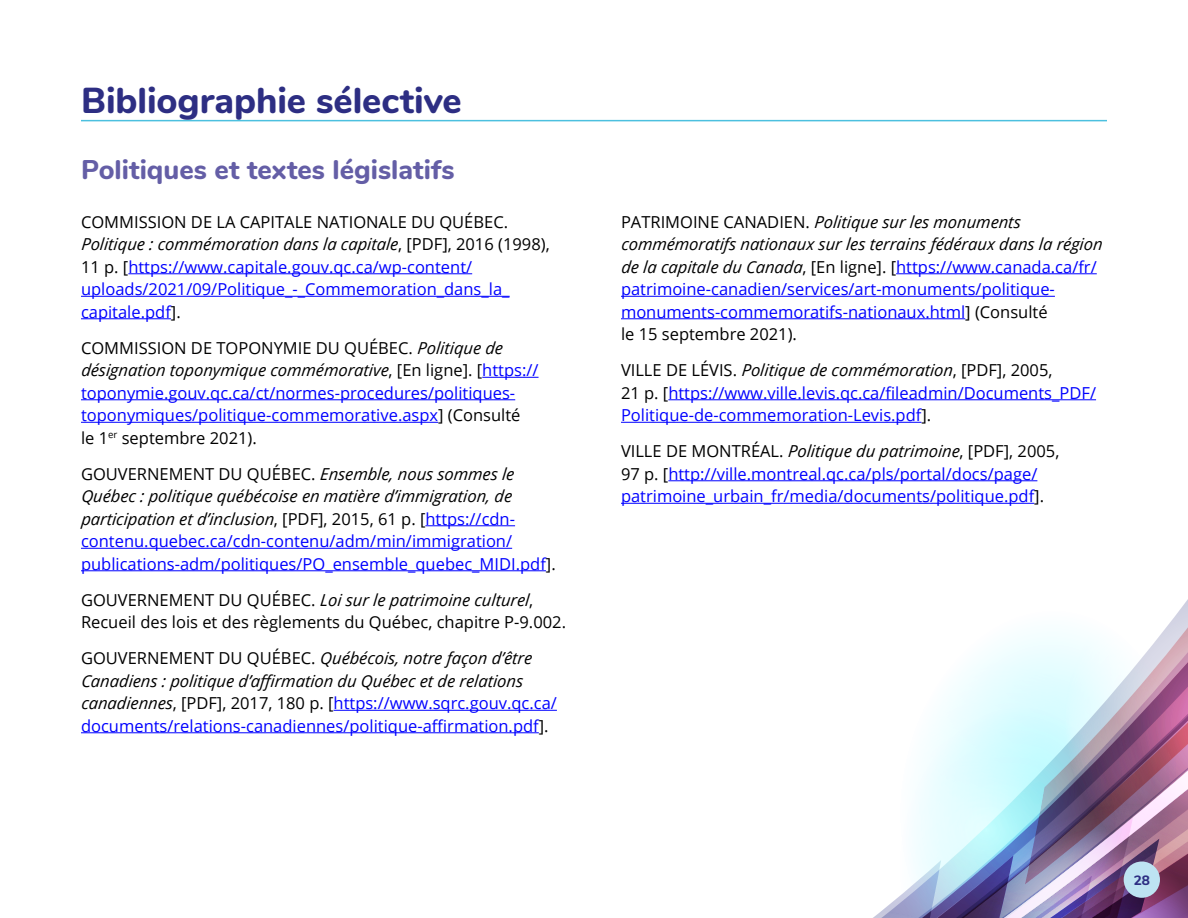
<style>
.page{position:relative;width:1188px;height:918px;background:#fff}
.page>*{position:absolute;margin:0;border:0;box-sizing:border-box;transform-origin:0 0}
.t1{font:800 36px "Nunito";color:#2d2e83}
.t2{font:800 27px "Nunito";color:#645ea6}
.t3{font:16.5px/22.5px "Open Sans";color:#00f}
.t4{font:italic 16.5px/22.5px "Open Sans";color:#000}
.t5{font:16.5px/22.5px "Open Sans";color:#000}
.t6{font:800 13.5px "Nunito";color:#2d2e83}
.s1{color:#000}
.s2{font-style:italic;color:#000}
.s3{font-style:italic}
.s4{font-style:normal}
.s5{font-style:normal;color:#00f}
</style>
<div class="page">
<svg style="left:621px;top:399px;width:476px;height:105px"></svg>
<svg style="left:524px;top:571px;width:664px;height:347px"></svg>
<div style="left:1124px;top:862px;width:36px;height:36px;background:#bde3f2;border-radius:50%"></div>
<hr style="left:81px;top:120px;width:1026px;height:1px;background:#4cc0df">
<hr style="left:896px;top:273px;width:201px;height:1px;background:#00f">
<hr style="left:621px;top:296px;width:434px;height:1px;background:#00f">
<hr style="left:621px;top:318px;width:344px;height:1px;background:#00f">
<hr style="left:668px;top:399px;width:428px;height:1px;background:#00f">
<hr style="left:621px;top:422px;width:300px;height:1px;background:#00f">
<hr style="left:668px;top:480px;width:369px;height:1px;background:#00f">
<hr style="left:621px;top:503px;width:413px;height:1px;background:#00f">
<hr style="left:128px;top:273px;width:344px;height:1px;background:#00f">
<hr style="left:81px;top:296px;width:429px;height:1px;background:#00f">
<hr style="left:81px;top:318px;width:90px;height:1px;background:#00f">
<hr style="left:482px;top:377px;width:57px;height:1px;background:#00f">
<hr style="left:81px;top:399px;width:434px;height:1px;background:#00f">
<hr style="left:81px;top:422px;width:357px;height:1px;background:#00f">
<hr style="left:425px;top:525px;width:90px;height:1px;background:#00f">
<hr style="left:81px;top:548px;width:431px;height:1px;background:#00f">
<hr style="left:81px;top:570px;width:465px;height:1px;background:#00f">
<hr style="left:334px;top:710px;width:223px;height:1px;background:#00f">
<hr style="left:81px;top:732px;width:458px;height:1px;background:#00f">
<h2 class="t1" style="left:81px;top:74px;width:382px">Bibliographie sélective</h2>
<h3 class="t2" style="left:81px;top:150px;width:375px">Politiques et textes législatifs</h3>
<p class="t3" style="left:81px;top:210px;width:470px"><span class="s1">COMMISSION DE LA CAPITALE NATIONALE DU QUÉBEC.<br></span><span class="s2">Politique : commémoration dans la capitale</span><span class="s1">, [PDF], 2016 (1998), 11 p. [</span>https://www.capitale.gouv.qc.ca/wp-content/ uploads/2021/09/Politique_-_Commemoration_dans_la_ capitale.pdf<span class="s1">].</span></p>
<p class="t3" style="left:81px;top:336px;width:459px"><span class="s1">COMMISSION DE TOPONYMIE DU QUÉBEC.</span> <span class="s2">Politique de désignation toponymique commémorative</span><span class="s1">, [En ligne]. [</span>https:// toponymie.gouv.qc.ca/ct/normes-procedures/politiques&shy;toponymiques/politique-commemorative.aspx<span class="s1">] (Consulté<br>le 1</span><sup>er</sup> <span class="s1">septembre 2021).</span></p>
<p class="t3" style="left:81px;top:462px;width:476px"><span class="s1">GOUVERNEMENT DU QUÉBEC.</span> <span class="s2">Ensemble, nous sommes le Québec : politique québécoise en matière d’immigration, de participation et d’inclusion</span><span class="s1">, [PDF], 2015, 61 p. [</span>https://cdn&shy;contenu.quebec.ca/cdn-contenu/adm/min/immigration/ publications-adm/politiques/PO_ensemble_quebec_MIDI.pdf<span class="s1">].</span></p>
<p class="t5" style="left:81px;top:588px;width:487px">GOUVERNEMENT DU QUÉBEC. <span class="s3">Loi sur le patrimoine culturel</span>,<br>Recueil des lois et des règlements du Québec, chapitre P-9.002.</p>
<p class="t4" style="left:81px;top:646px;width:477px"><span class="s4">GOUVERNEMENT DU QUÉBEC.</span> Québécois, notre façon d’être Canadiens : politique d’affirmation du Québec et de relations canadiennes<span class="s4">, [PDF], 2017, 180 p. [</span><span class="s5">https://www.sqrc.gouv.qc.ca/ documents/relations-canadiennes/politique-affirmation.pdf</span><span class="s4">].</span></p>
<p class="t3" style="left:621px;top:210px;width:485px"><span class="s1">PATRIMOINE CANADIEN.</span> <span class="s2">Politique sur les monuments commémoratifs nationaux sur les terrains fédéraux dans la région de la capitale du Canada</span><span class="s1">, [En ligne]. [</span>https://www.canada.ca/fr/ patrimoine-canadien/services/art-monuments/politique&shy;monuments-commemoratifs-nationaux.html<span class="s1">] (Consulté<br>le 15 septembre 2021).</span></p>
<p class="t3" style="left:621px;top:358px;width:477px"><span class="s1">VILLE DE LÉVIS.</span> <span class="s2">Politique de commémoration</span><span class="s1">, [PDF], 2005,<br>21 p. [</span>https://www.ville.levis.qc.ca/fileadmin/Documents_PDF/<br>Politique-de-commemoration-Levis.pdf<span class="s1">].</span></p>
<p class="t3" style="left:621px;top:439px;width:440px"><span class="s1">VILLE DE MONTRÉAL.</span> <span class="s2">Politique du patrimoine</span><span class="s1">, [PDF], 2005,<br>97 p. [</span>http://ville.montreal.qc.ca/pls/portal/docs/page/ patrimoine_urbain_fr/media/documents/politique.pdf<span class="s1">].</span></p>
<p class="t6" style="left:1134px;top:871px;width:18px">28</p>
</div>
